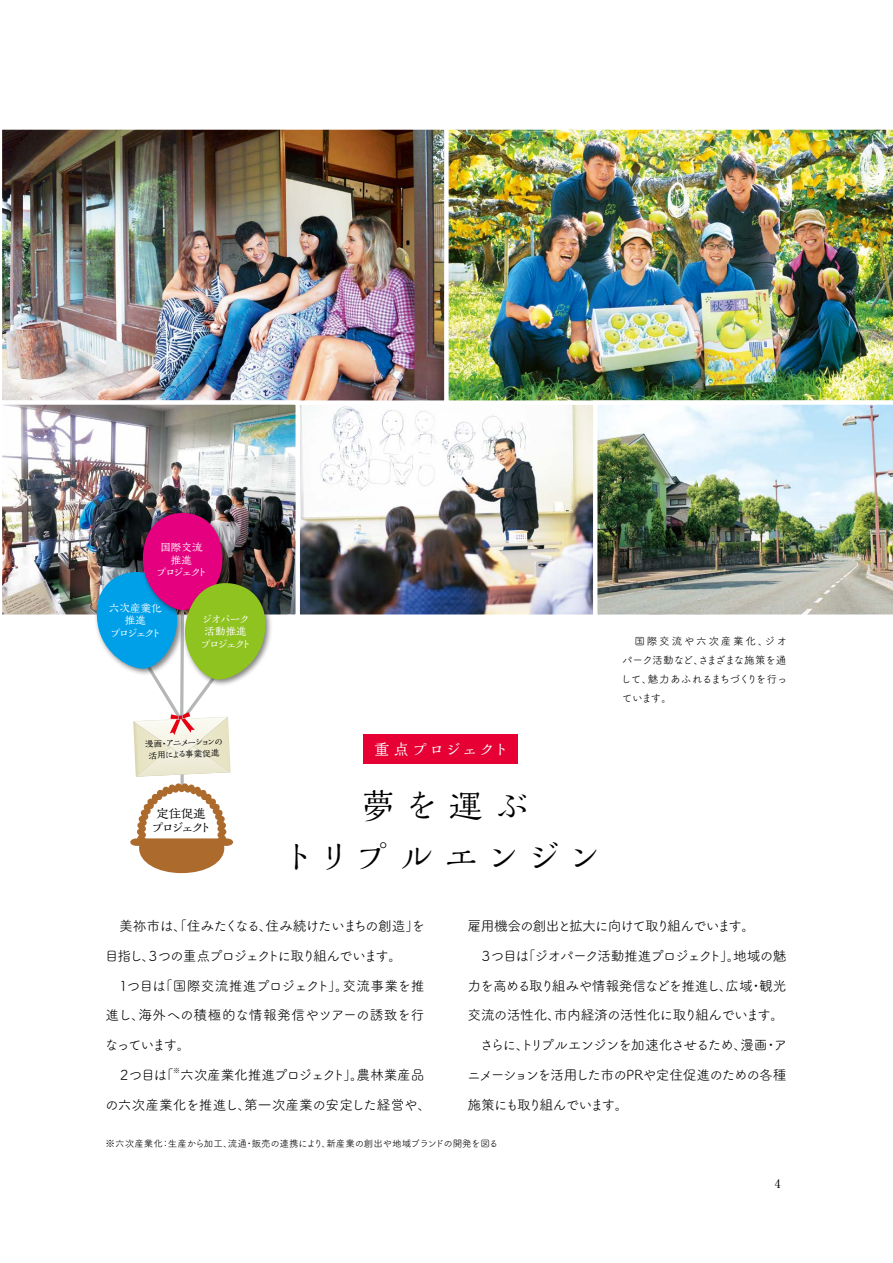
<style>
.page{position:relative;width:893px;height:1263px;background:#fff}
.page>*{position:absolute;margin:0;border:0;box-sizing:border-box;transform-origin:0 0}
.t1{font:34.05px/51px "Kaimin So Std";letter-spacing:.25em;color:#000;text-align:center}
.t2{font:500 15.15px "Kaimin So Std";letter-spacing:.13em;color:#fff}
.t3{font:13.8px/29.7px "Tsuku A Rd Gothic";letter-spacing:-.07em;color:#000}
.t4{font:13.8px/29.7px "Tsuku A Rd Gothic";letter-spacing:-.02em;color:#000}
.t5{font:500 12.3px/14.1px "Kaimin So Std";letter-spacing:-.165em;color:#000;text-align:center}
.t6{font:11.7px "Ryumin Pro";color:#000}
.t7{font:10.65px/19.2px "Tsuku A Rd Gothic";letter-spacing:-.035em;color:#000;text-align:justify}
.t8{font:500 10.65px/12.3px "Kaimin So Std";letter-spacing:-.135em;color:#fff;text-align:center}
.t9{font:500 10.65px/12.3px "Kaimin So Std";letter-spacing:-.08em;color:#fff;text-align:center}
.t10{font:500 10.65px/12.3px "Kaimin So Std";letter-spacing:-.16em;color:#fff;text-align:center}
.t11{font:9.6px "Tsuku A Rd Gothic";letter-spacing:-.04em;color:#000}
.t12{font:500 8.7px/11.6px "Kaimin So Std";color:#000;text-align:center}
.t13{font:6.9px "Tsuku A Rd Gothic";color:#000}
</style>
<div class="page">
<img style="left:301px;top:405px;width:291px;height:209px">
<div style="left:296px;top:400px;width:301px;height:219px;border:4px solid #fff"></div>
<img style="left:2px;top:129px;width:442px;height:276px">
<img style="left:444px;top:129px;width:449px;height:276px">
<img style="left:2px;top:400px;width:298px;height:219px">
<img style="left:593px;top:400px;width:300px;height:219px">
<div style="left:363px;top:734px;width:155px;height:29px;background:#e60033"></div>
<hr style="left:181px;top:728px;width:3px;height:60px;background:#b5b6b6">
<img style="left:138px;top:508px;width:94px;height:59px">
<div style="left:144px;top:515px;width:77px;height:93px;background:#e4007f;border-radius:50%"></div>
<div style="left:143px;top:513px;width:79px;height:97px;border:3px solid #e4007f;border-radius:50%"></div>
<img style="left:268px;top:578px;width:8px;height:68px">
<svg style="left:130px;top:783px;width:103px;height:90px"></svg>
<svg style="left:91px;top:567px;width:177px;height:210px"></svg>
<p class="t10" style="left:156px;top:541px;width:53px">国際交流推進<br>プロジェクト</p>
<p class="t9" style="left:109px;top:601px;width:54px">六次産業化推進<br>プロジェクト</p>
<p class="t8" style="left:200px;top:612px;width:53px">ジオパーク活動推進プロジェクト</p>
<p class="t12" style="left:145px;top:738px;width:79px;rotate:-2deg">漫画・アニメーションの活用による事業促進</p>
<p class="t5" style="left:152px;top:805px;width:62px">定住促進プロジェクト</p>
<p class="t2" style="left:374px;top:738px;width:136px">重点プロジェクト</p>
<h1 class="t1" style="left:282px;top:778px;width:320px">夢を運ぶ<br>トリプルエンジン</h1>
<p class="t7" style="left:621px;top:630px;width:168px">　国際交流や六次産業化、ジオパーク活動など、さまざまな施策を通して、魅力あふれるまちづくりを行っています。</p>
<p class="t3" style="left:105px;top:910px;width:322px">　美祢市は、「住みたくなる、住み続けたいまちの創造」を目指し、３つの重点プロジェクトに取り組んでいます。<br>　１つ目は「国際交流推進プロジェクト」。交流事業を推進し、海外への積極的な情報発信やツアーの誘致を行なっています。<br>　２つ目は「</p>
<p class="t13" style="left:173px;top:1065px;width:8px">※</p>
<p class="t4" style="left:105px;top:1059px;width:328px;text-indent:75px">六次産業化推進プロジェクト」。農林業産品の六次産業化を推進し、第一次産業の安定した経営や、</p>
<p class="t3" style="left:467px;top:910px;width:322px">雇用機会の創出と拡大に向けて取り組んでいます。<br>　３つ目は「ジオパーク活動推進プロジェクト」。地域の魅力を高める取り組みや情報発信などを推進し、広域・観光交流の活性化、市内経済の活性化に取り組んでいます。　さらに、トリプルエンジンを加速化させるため、漫画・アニメーションを活用した市のPRや定住促進のための各種施策にも取り組んでいます。</p>
<p class="t11" style="left:106px;top:1136px;width:394px">※六次産業化：生産から加工、流通・販売の連携により、新産業の創出や地域ブランドの開発を図る</p>
<p class="t6" style="left:775px;top:1175px;width:7px">4</p>
</div>
